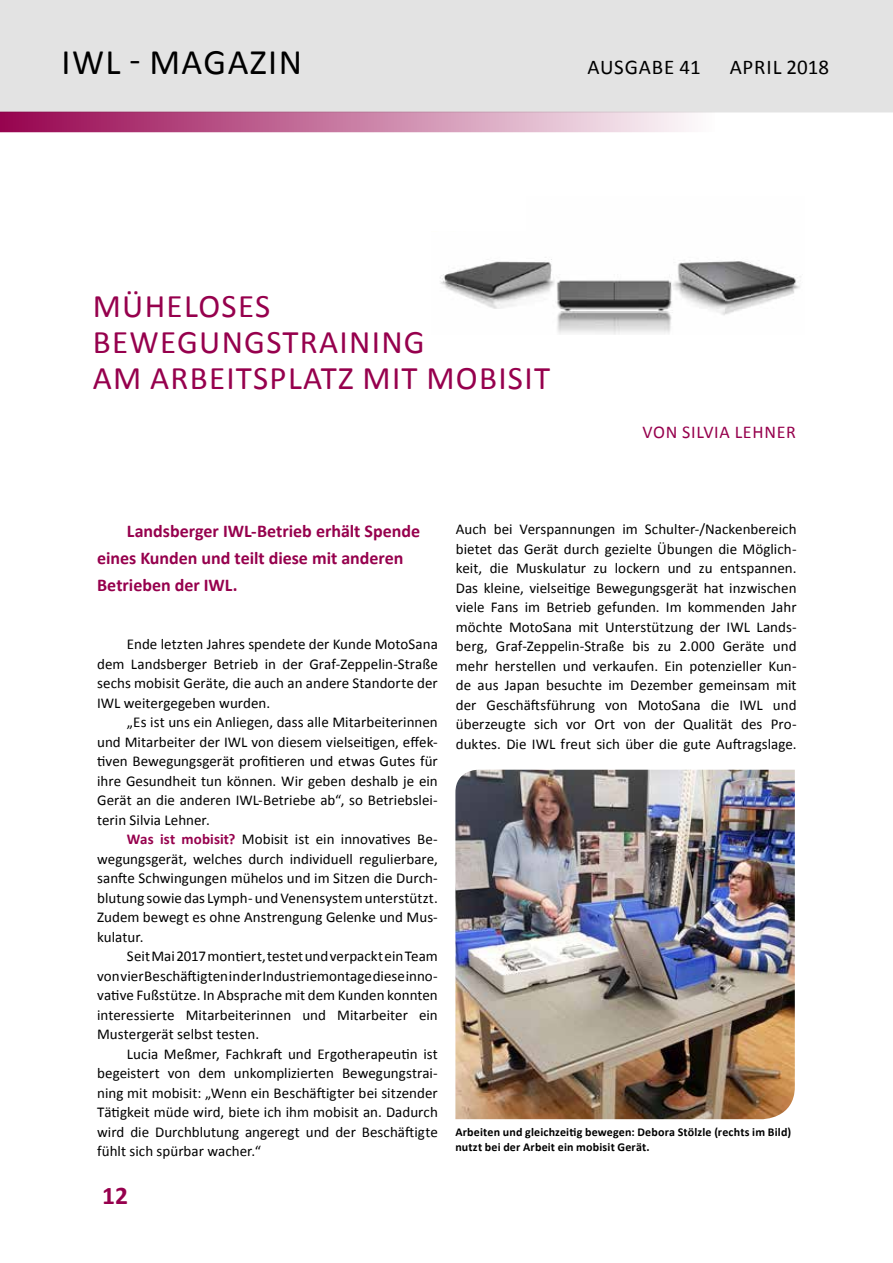
<style>
.page{position:relative;width:893px;height:1263px;background:#fff}
.page>*{position:absolute;margin:0;border:0;box-sizing:border-box;transform-origin:0 0}
.t1{font:36px "Calibri";letter-spacing:.04em;color:#000}
.t2{font:33px/36px "Calibri";letter-spacing:.04em;color:#96004d}
.t3{font:700 25.5px "Calibri";color:#96004d}
.t4{font:21px "Calibri";letter-spacing:.04em;color:#000}
.t5{font:700 18px/27px "Calibri";color:#96004d}
.t6{font:18px "Calibri";letter-spacing:.04em;color:#96004d}
.t7{font:15px/19.5px "Calibri";color:#000;text-align:justify}
.t8{font:700 12px/15px "Calibri";letter-spacing:.015em;color:#000}
.s1{font-weight:700;color:#96004d}
</style>
<div class="page">
<img style="left:440px;top:257px;width:361px;height:78px">
<svg style="left:0;top:112px;width:716px;height:21px;background:#cb84a8"></svg>
<div style="left:0;top:0;width:893px;height:112px;background:#e3e3e3"></div>
<img style="left:455px;top:770px;width:340px;height:349px">
<h1 class="t1" style="left:62px;top:39px;width:242px">IWL - MAGAZIN</h1>
<h3 class="t4" style="left:587px;top:54px;width:115px">AUSGABE 41</h3>
<h3 class="t4" style="left:730px;top:54px;width:101px">APRIL 2018</h3>
<h2 class="t2" style="left:93px;top:288px;width:459px">MÜHELOSES<br>BEWEGUNGSTRAINING<br>AM ARBEITSPLATZ MIT MOBISIT</h2>
<p class="t6" style="left:642px;top:421px;width:155px">VON SILVIA LEHNER</p>
<p class="t5" style="left:97px;top:517px;width:324px;text-indent:30px">Landsberger IWL-Betrieb erhält Spende eines Kunden und teilt diese mit anderen<br>Betrieben der IWL.</p>
<p class="t7" style="left:97px;top:634px;width:342px;text-indent:30px">Ende letzten Jahres spendete der Kunde MotoSana dem Landsberger Betrieb in der Graf-Zeppelin-Straße sechs mobisit Geräte, die auch an andere Standorte der IWL weitergegeben wurden.</p>
<p class="t7" style="left:97px;top:712px;width:342px;text-indent:30px">„Es ist uns ein Anliegen, dass alle Mitarbeiterinnen und Mitarbeiter der IWL von diesem vielseitigen, effek&shy;tiven Bewegungsgerät profitieren und etwas Gutes für ihre Gesundheit tun können. Wir geben deshalb je ein Gerät an die anderen IWL-Betriebe ab“, so Betriebslei&shy;terin Silvia Lehner.</p>
<p class="t7" style="left:97px;top:829px;width:342px;text-indent:30px"><span class="s1">Was ist mobisit?</span> Mobisit ist ein innovatives Be&shy;wegungsgerät, welches durch individuell regulierbare, sanfte Schwingungen mühelos und im Sitzen die Durch&shy;blutung sowie das Lymph- und Venensystem unterstützt.<br>Zudem bewegt es ohne Anstrengung Gelenke und Mus&shy;kulatur.</p>
<p class="t7" style="left:97px;top:946px;width:342px;text-indent:30px">Seit Mai 2017 montiert, testet und verpackt ein Team von vier Beschäftigten in der Industriemontage diese inno&shy;vative Fußstütze. In Absprache mit dem Kunden konnten interessierte Mitarbeiterinnen und Mitarbeiter ein Mustergerät selbst testen.</p>
<p class="t7" style="left:97px;top:1044px;width:342px;text-indent:30px">Lucia Meßmer, Fachkraft und Ergotherapeutin ist begeistert von dem unkomplizierten Bewegungstrai&shy;ning mit mobisit: „Wenn ein Beschäftigter bei sitzender Tätigkeit müde wird, biete ich ihm mobisit an. Dadurch wird die Durchblutung angeregt und der Beschäftigte fühlt sich spürbar wacher.“</p>
<h3 class="t3" style="left:102px;top:1179px;width:27px">12</h3>
<p class="t7" style="left:456px;top:520px;width:342px">Auch bei Verspannungen im Schulter-/Nackenbereich bietet das Gerät durch gezielte Übungen die Möglich&shy;keit, die Muskulatur zu lockern und zu entspannen.<br>Das kleine, vielseitige Bewegungsgerät hat inzwischen viele Fans im Betrieb gefunden. Im kommenden Jahr möchte MotoSana mit Unterstützung der IWL Lands&shy;berg, Graf-Zeppelin-Straße bis zu 2.000 Geräte und mehr herstellen und verkaufen. Ein potenzieller Kun&shy;de aus Japan besuchte im Dezember gemeinsam mit der Geschäftsführung von MotoSana die IWL und überzeugte sich vor Ort von der Qualität des Pro&shy;duktes. Die IWL freut sich über die gute Auftragslage.</p>
<p class="t8" style="left:455px;top:1124px;width:337px">Arbeiten und gleichzeitig bewegen: Debora Stölzle (rechts im Bild) nutzt bei der Arbeit ein mobisit Gerät.</p>
</div>
